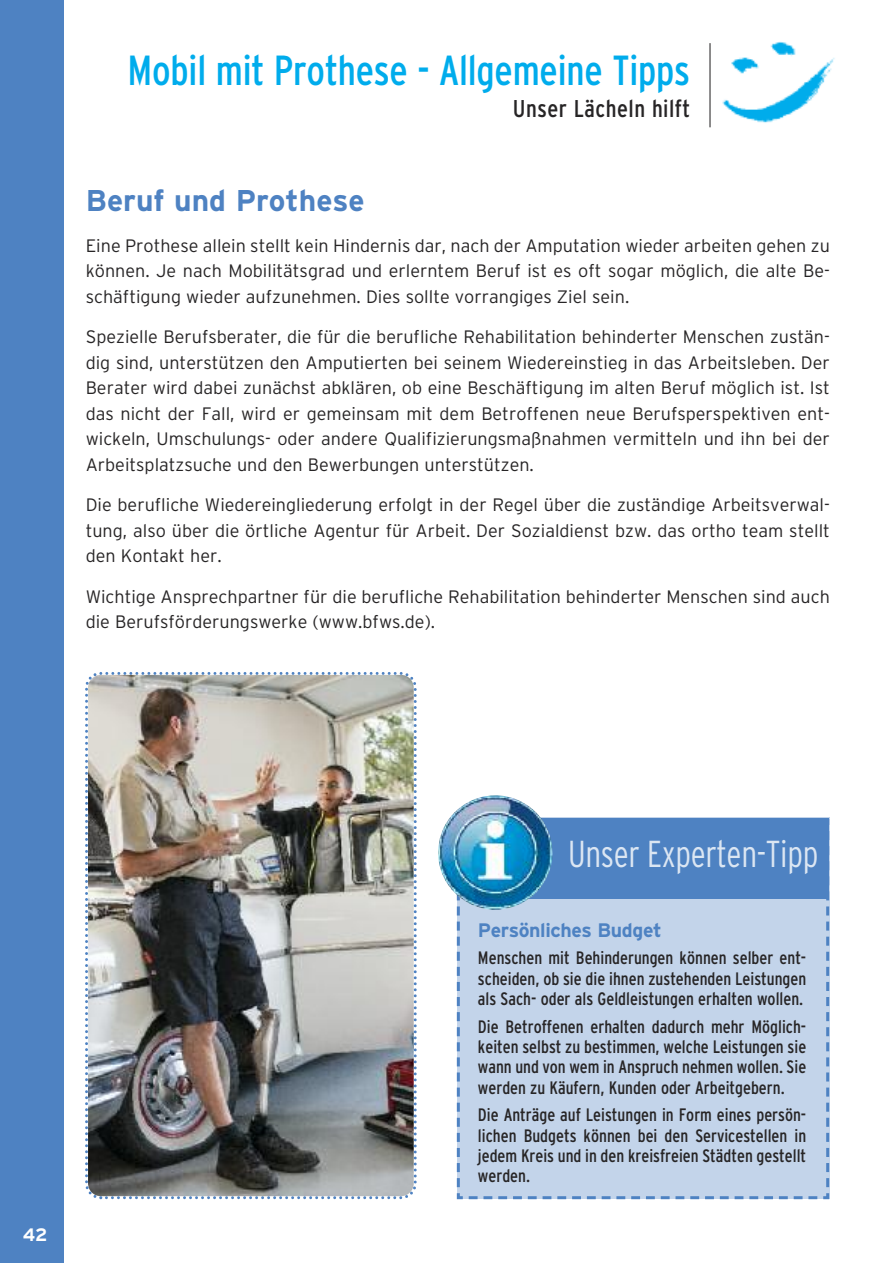
<style>
.page{position:relative;width:893px;height:1263px;background:#fff}
.page>*{position:absolute;margin:0;border:0;box-sizing:border-box;transform-origin:0 0}
.t1{font:condensed 42px "Interstate";letter-spacing:-.005em;color:#00acec}
.t2{font:300 condensed 37.5px "Interstate";letter-spacing:-.01em;color:rgb(255 255 255/.8);scale:.94 1}
.t3{font:700 30px "Interstate";color:#4e82c2}
.t4{font:condensed 24.3px "Interstate";letter-spacing:.02em;color:#272526}
.t5{font:700 19.5px "Interstate";letter-spacing:-.02em;color:#4e82c2}
.t6{font:300 18px/25.5px "Interstate";color:#272526;text-align:justify}
.t7{font:condensed 18px/20.2px "Interstate";color:#272526;text-align:justify}
.t8{font:700 18px "Interstate";color:#fff}
</style>
<div class="page">
<div style="left:0;top:0;width:64px;height:1263px;background:#4e82c2"></div>
<img style="left:85px;top:672px;width:332px;height:528px">
<img style="left:722px;top:42px;width:113px;height:81px">
<hr style="left:709px;top:43px;width:1px;height:84px;background:#272526">
<svg style="left:456px;top:817px;width:374px;height:383px;background:#adc5e2"></svg>
<img style="left:438px;top:795px;width:114px;height:115px">
<h1 class="t1" style="left:127px;top:46px;width:564px">Mobil mit Prothese - Allgemeine Tipps</h1>
<h3 class="t4" style="left:513px;top:94px;width:179px">Unser Lächeln hilft</h3>
<h3 class="t3" style="left:86px;top:183px;width:280px">Beruf und Prothese</h3>
<p class="t6" style="left:86px;top:233px;width:746px">Eine Prothese allein stellt kein Hindernis dar, nach der Amputation wieder arbeiten gehen zu können. Je nach Mobilitätsgrad und erlerntem Beruf ist es oft sogar möglich, die alte Be&shy;schäftigung wieder aufzunehmen. Dies sollte vorrangiges Ziel sein.</p>
<p class="t6" style="left:86px;top:324px;width:746px">Spezielle Berufsberater, die für die berufliche Rehabilitation behinderter Menschen zustän&shy;dig sind, unterstützen den Amputierten bei seinem Wiedereinstieg in das Arbeitsleben. Der Berater wird dabei zunächst abklären, ob eine Beschäftigung im alten Beruf möglich ist. Ist das nicht der Fall, wird er gemeinsam mit dem Betroffenen neue Berufsperspektiven ent&shy;wickeln, Umschulungs- oder andere Qualifizierungsmaßnahmen vermitteln und ihn bei der Arbeitsplatzsuche und den Bewerbungen unterstützen.</p>
<p class="t6" style="left:86px;top:492px;width:746px">Die berufliche Wiedereingliederung erfolgt in der Regel über die zuständige Arbeitsverwal&shy;tung, also über die örtliche Agentur für Arbeit. Der Sozialdienst bzw. das ortho team stellt den Kontakt her.</p>
<p class="t6" style="left:86px;top:584px;width:746px">Wichtige Ansprechpartner für die berufliche Rehabilitation behinderter Menschen sind auch die Berufsförderungswerke (www.bfws.de).</p>
<p class="t8" style="left:23px;top:1224px;width:26px">42</p>
<h2 class="t2" style="left:568px;top:832px;width:268px">Unser Experten-Tipp</h2>
<p class="t5" style="left:478px;top:918px;width:185px">Persönliches Budget</p>
<p class="t7" style="left:478px;top:948px;width:330px">Menschen mit Behinderungen können selber ent&shy;scheiden, ob sie die ihnen zustehenden Leistungen als Sach- oder als Geldleistungen erhalten wollen.</p>
<p class="t7" style="left:478px;top:1016px;width:330px">Die Betroffenen erhalten dadurch mehr Möglich&shy;keiten selbst zu bestimmen, welche Leistungen sie wann und von wem in Anspruch nehmen wollen. Sie werden zu Käufern, Kunden oder Arbeitgebern.</p>
<p class="t7" style="left:478px;top:1105px;width:330px">Die Anträge auf Leistungen in Form eines persön&shy;lichen Budgets können bei den Servicestellen in jedem Kreis und in den kreisfreien Städten gestellt werden.</p>
</div>
